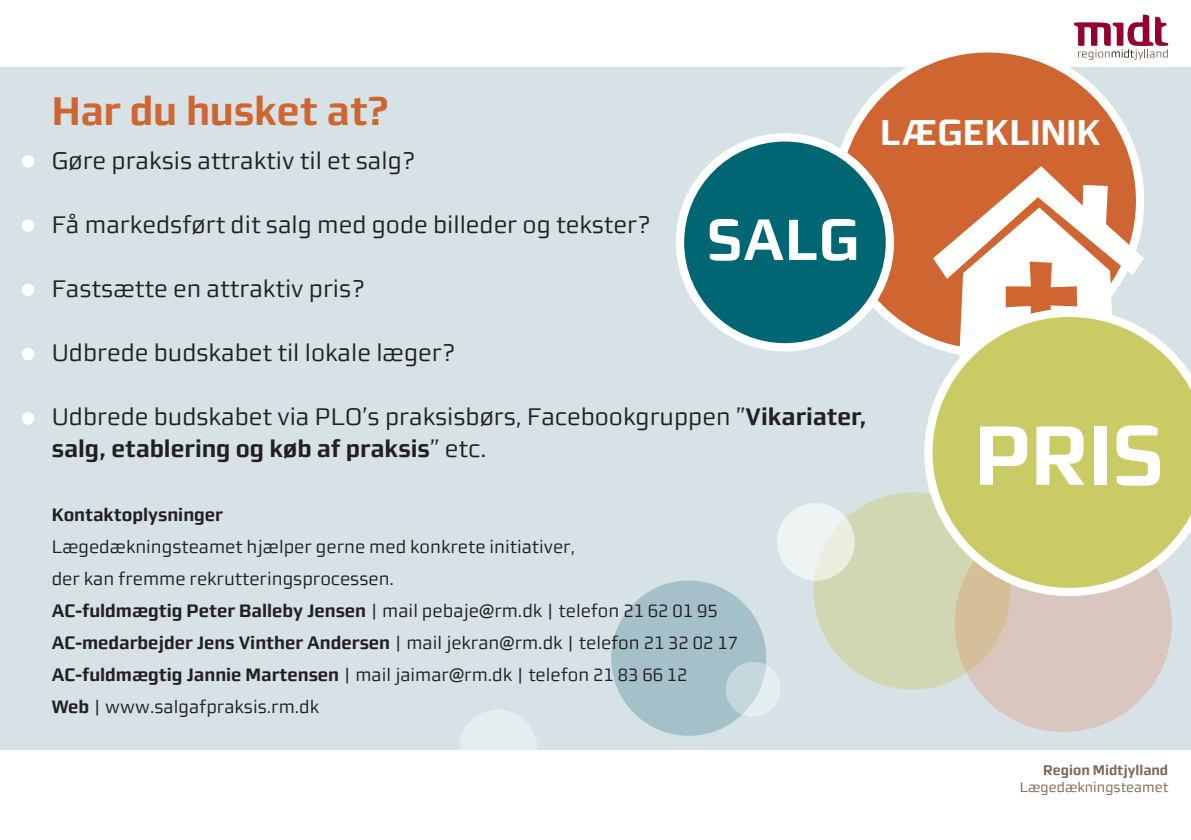
<style>
.page{position:relative;width:1191px;height:840px;background:#fff}
.page>*{position:absolute;margin:0;border:0;box-sizing:border-box;transform-origin:0 0}
.t1{font:700 84px "midtsans";color:#fff}
.t2{font:700 58px "midtsans";color:#fff}
.t3{font:700 40px "midtsans";letter-spacing:-.005em;color:#cf6632}
.t4{font:700 36px "midtsans";letter-spacing:-.005em;color:#fff}
.t5{font:24px/32px "midtsans";color:#231f20}
.t6{font:18px/32px "midtsans";color:#231f20}
.t7{font:700 18px "midtsans";color:#231f20}
.t8{font:14px "midtsans";color:#7f6854}
.t9{font:700 14px "midtsans";color:#7f6854}
.s1{font-weight:700}
</style>
<div class="page">
<div style="left:0;top:67px;width:1191px;height:682px;background:#d6e2e6"></div>
<svg style="left:1010px;top:595px;width:161px;height:136px;background:#d7c9c3"></svg>
<svg style="left:459px;top:710px;width:78px;height:40px"></svg>
<svg style="left:611px;top:492px;width:399px;height:243px"></svg>
<div style="left:835px;top:48px;width:305px;height:305px;background:#cf6632;border-radius:50%"></div>
<svg style="left:933px;top:166px;width:211px;height:142px"></svg>
<div style="left:680px;top:137px;width:210px;height:210px;background:#006673;border-radius:50%"></div>
<div style="left:676px;top:133px;width:218px;height:218px;border:8px solid #fff;border-radius:50%"></div>
<svg style="left:924px;top:308px;width:267px;height:287px;background:#d1d082"></svg>
<div style="left:22px;top:155px;width:12px;height:12px;background:#fff;border-radius:50%"></div>
<div style="left:22px;top:412px;width:12px;height:12px;background:#fff;border-radius:50%"></div>
<div style="left:22px;top:348px;width:12px;height:12px;background:#fff;border-radius:50%"></div>
<div style="left:22px;top:283px;width:12px;height:13px;background:#fff;border-radius:50%"></div>
<div style="left:22px;top:219px;width:12px;height:13px;background:#fff;border-radius:50%"></div>
<svg style="left:1074px;top:14px;width:94px;height:46px"></svg>
<h3 class="t3" style="left:52px;top:88px;width:338px">Har du husket at?</h3>
<h3 class="t5" style="left:52px;top:144px;width:365px">Gøre praksis attraktiv til et salg?</h3>
<h3 class="t5" style="left:52px;top:208px;width:600px">Få markedsført dit salg med gode billeder og tekster?</h3>
<h3 class="t5" style="left:52px;top:272px;width:314px">Fastsætte en attraktiv pris?</h3>
<h3 class="t5" style="left:52px;top:336px;width:405px">Udbrede budskabet til lokale læger?</h3>
<h2 class="t2" style="left:705px;top:206px;width:156px">SALG</h2>
<h3 class="t5" style="left:52px;top:400px;width:816px">Udbrede budskabet via PLO’s praksisbørs, Facebookgruppen ”<span class="s1">Vikariater, salg, etablering og køb af praksis</span>” etc.</h3>
<p class="t7" style="left:52px;top:504px;width:173px">Kontaktoplysninger</p>
<p class="t6" style="left:52px;top:530px;width:688px">Lægedækningsteamet hjælper gerne med konkrete initiativer,<br>der kan fremme rekrutteringsprocessen.<br><span class="s1">AC-fuldmægtig Peter Balleby Jensen</span> | mail pebaje@rm.dk | telefon 21 62 01 95<br><span class="s1">AC-medarbejder Jens Vinther Andersen</span> | mail jekran@rm.dk | telefon 21 32 02 17<br><span class="s1">AC-fuldmægtig Jannie Martensen</span> | mail jaimar@rm.dk | telefon 21 83 66 12<br><span class="s1">Web</span> | www.salgafpraksis.rm.dk</p>
<h3 class="t4" style="left:880px;top:111px;width:222px">LÆGEKLINIK</h3>
<h1 class="t1" style="left:974px;top:406px;width:192px">PRIS</h1>
<p class="t9" style="left:1043px;top:761px;width:127px">Region Midtjylland</p>
<p class="t8" style="left:1019px;top:778px;width:150px">Lægedækningsteamet</p>
</div>
